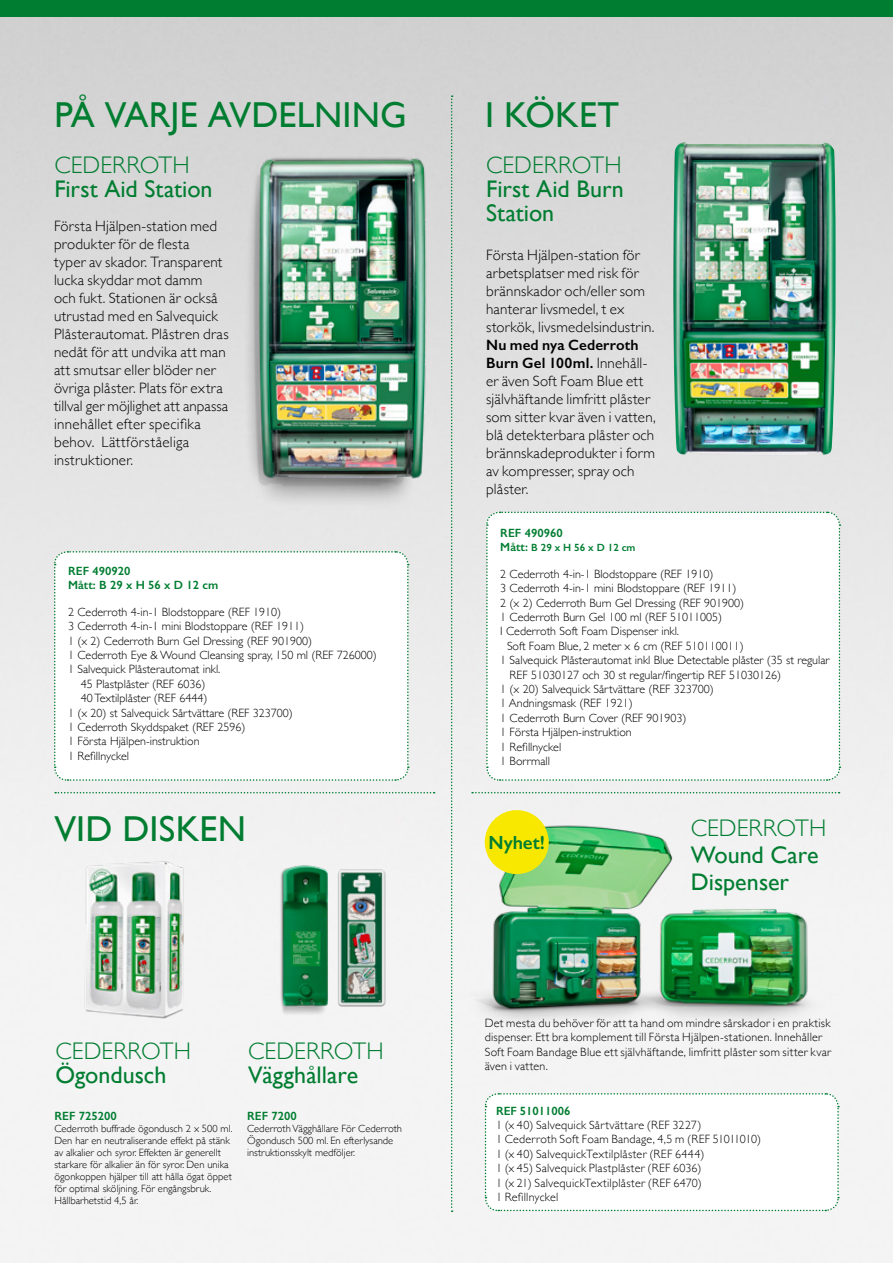
<style>
.page{position:relative;width:893px;height:1263px;background:#fff}
.page>*{position:absolute;margin:0;border:0;box-sizing:border-box;transform-origin:0 0}
.t1{font:36px "Gill Sans";letter-spacing:.005em;color:#007d31}
.t2{font:24px/27px "Gill Sans";color:#007d31}
.t3{font:300 24px "Gill Sans";letter-spacing:.005em;color:#007d31}
.t4{font:600 19.05px "Gill Sans";letter-spacing:-.005em;color:#007d31}
.t5{font:300 15px/18px "Gill Sans";letter-spacing:.015em;color:#000}
.t6{font:300 12px "Gill Sans";color:#000}
.t7{font:300 12px/14.4px "Gill Sans";letter-spacing:.02em;color:#000}
.t8{font:600 12px/14.4px "Gill Sans";color:#007d31}
.t9{font:300 10.5px/12px "Gill Sans";color:#000}
.t10{font:600 10.5px "Gill Sans";color:#007d31}
.s1{font-weight:600}
.s2{font-size:12px}
</style>
<div class="page">
<svg style="left:484px;top:1092px;width:356px;height:120px"></svg>
<img style="left:673px;top:142px;width:163px;height:313px">
<img style="left:445px;top:804px;width:402px;height:245px">
<div style="left:485px;top:810px;width:64px;height:64px;background:#f8e800;border-radius:50%"></div>
<svg style="left:451px;top:95px;width:2px;height:1117px;background:#abccb8"></svg>
<svg style="left:485px;top:511px;width:356px;height:270px"></svg>
<svg style="left:472px;top:792px;width:368px;height:1px"></svg>
<img style="left:62px;top:847px;width:140px;height:182px">
<img style="left:266px;top:854px;width:133px;height:173px">
<svg style="left:55px;top:792px;width:380px;height:1px"></svg>
<img style="left:214px;top:152px;width:226px;height:365px">
<svg style="left:53px;top:550px;width:356px;height:231px"></svg>
<div style="left:0;top:0;width:893px;height:17px;background:#007d31"></div>
<h1 class="t1" style="left:54px;top:94px;width:354px">PÅ VARJE AVDELNING</h1>
<h1 class="t1" style="left:485px;top:94px;width:136px">I KÖKET</h1>
<h2 class="t3" style="left:54px;top:146px;width:137px">CEDERROTH</h2>
<h2 class="t2" style="left:54px;top:175px;width:160px">First Aid Station</h2>
<h2 class="t3" style="left:486px;top:146px;width:137px">CEDERROTH</h2>
<h2 class="t2" style="left:486px;top:177px;width:139px;line-height:24px">First Aid Burn<br>Station</h2>
<p class="t5" style="left:54px;top:217px;width:176px">Första Hjälpen-station med produkter för de flesta<br>typer av skador. Transparent lucka skyddar mot damm<br>och fukt. Stationen är också utrustad med en Salvequick<br>Plåsterautomat. Plåstren dras nedåt för att undvika att man att smutsar eller blöder ner övriga plåster. Plats för extra tillval ger möjlighet att anpassa innehållet efter specifika behov. Lättförståeliga instruktioner.</p>
<p class="t5" style="left:486px;top:245px;width:170px">Första Hjälpen-station för arbetsplatser med risk för brännskador och/eller som hanterar livsmedel, t ex storkök, livsmedelsindustrin.</p>
<p class="t5" style="left:486px;top:335px;width:171px"><span class="s1">Nu med nya Cederroth<br>Burn Gel 100ml.</span> Innehåll&shy;er även Soft Foam Blue ett självhäftande limfritt plåster som sitter kvar även i vatten, blå detekterbara plåster och brännskadeprodukter i form av kompresser, spray och plåster.</p>
<p class="t8" style="left:500px;top:526px;width:64px">REF 490960</p>
<p class="t10" style="left:500px;top:541px;width:137px"><span class="s2">Mått:</span> B 29 x H 56 x D 12 cm</p>
<p class="t6" style="left:500px;top:564px;width:215px">2 Cederroth 4-in-1 Blodstoppare (REF 1910)</p>
<p class="t6" style="left:500px;top:579px;width:238px">3 Cederroth 4-in-1 mini Blodstoppare (REF 1911)</p>
<p class="t6" style="left:500px;top:593px;width:245px">2 (x 2) Cederroth Burn Gel Dressing (REF 901900)</p>
<p class="t6" style="left:500px;top:608px;width:223px">1 Cederroth Burn Gel 100 ml (REF 51011005)</p>
<p class="t6" style="left:500px;top:622px;width:180px">I Cederroth Soft Foam Dispenser inkl.</p>
<p class="t6" style="left:507px;top:636px;width:238px">Soft Foam Blue, 2 meter x 6 cm (REF 510110011)</p>
<p class="t6" style="left:500px;top:651px;width:331px">1 Salvequick Plåsterautomat inkl Blue Detectable plåster (35 st regular</p>
<p class="t6" style="left:510px;top:665px;width:273px">REF 51030127 och 30 st regular/fingertip REF 51030126)</p>
<p class="t6" style="left:500px;top:680px;width:215px">1 (x 20) Salvequick Sårtvättare (REF 323700)</p>
<p class="t6" style="left:500px;top:694px;width:134px">1 Andningsmask (REF 1921)</p>
<p class="t6" style="left:500px;top:708px;width:188px">1 Cederroth Burn Cover (REF 901903)</p>
<p class="t6" style="left:500px;top:723px;width:133px">1 Första Hjälpen-instruktion</p>
<p class="t6" style="left:500px;top:737px;width:62px">1 Refillnyckel</p>
<p class="t6" style="left:500px;top:752px;width:51px">1 Borrmall</p>
<p class="t8" style="left:68px;top:564px;width:152px">REF 490920<br>Mått: B 29 x H 56 x D 12 cm</p>
<p class="t6" style="left:68px;top:602px;width:215px">2 Cederroth 4-in-1 Blodstoppare (REF 1910)</p>
<p class="t6" style="left:68px;top:617px;width:238px">3 Cederroth 4-in-1 mini Blodstoppare (REF 1911)</p>
<p class="t6" style="left:68px;top:631px;width:245px">1 (x 2) Cederroth Burn Gel Dressing (REF 901900)</p>
<p class="t6" style="left:68px;top:646px;width:310px">1 Cederroth Eye &amp; Wound Cleansing spray, 150 ml (REF 726000)</p>
<p class="t6" style="left:68px;top:660px;width:154px">1 Salvequick Plåsterautomat inkl.</p>
<p class="t6" style="left:81px;top:674px;width:126px">45 Plastplåster (REF 6036)</p>
<p class="t6" style="left:81px;top:689px;width:128px">40 Textilplåster (REF 6444)</p>
<p class="t6" style="left:68px;top:703px;width:226px">1 (x 20) st Salvequick Sårtvättare (REF 323700)</p>
<p class="t6" style="left:68px;top:718px;width:179px">1 Cederroth Skyddspaket (REF 2596)</p>
<p class="t6" style="left:68px;top:732px;width:133px">1 Första Hjälpen-instruktion</p>
<p class="t6" style="left:68px;top:746px;width:62px">1 Refillnyckel</p>
<h1 class="t1" style="left:54px;top:808px;width:193px">VID DISKEN</h1>
<h2 class="t3" style="left:56px;top:1032px;width:137px">CEDERROTH</h2>
<h2 class="t2" style="left:56px;top:1061px;width:112px">Ögondusch</h2>
<p class="t8" style="left:54px;top:1108px;width:64px">REF 725200</p>
<p class="t9" style="left:54px;top:1121px;width:180px">Cederroth buffrade ögondusch 2 x 500 ml.<br>Den har en neutraliserande effekt på stänk av alkalier och syror. Effekten är generellt starkare för alkalier än för syror. Den unika ögonkoppen hjälper till att hålla ögat öppet för optimal sköljning. För engångsbruk.<br>Hållbarhetstid 4,5 år.</p>
<h2 class="t3" style="left:248px;top:1032px;width:137px">CEDERROTH</h2>
<h2 class="t2" style="left:248px;top:1061px;width:111px">Vägghållare</h2>
<p class="t8" style="left:247px;top:1108px;width:51px">REF 7200</p>
<p class="t9" style="left:247px;top:1121px;width:156px">Cederroth Vägghållare För Cederroth<br>Ögondusch 500 ml. En efterlysande instruktionsskylt medföljer.</p>
<h3 class="t4" style="left:489px;top:831px;width:58px">Nyhet!</h3>
<h2 class="t3" style="left:691px;top:809px;width:137px">CEDERROTH</h2>
<h2 class="t2" style="left:691px;top:841px;width:129px">Wound Care<br>Dispenser</h2>
<p class="t7" style="left:485px;top:1015px;width:348px">Det mesta du behöver för att ta hand om mindre sårskador i en praktisk dispenser. Ett bra komplement till Första Hjälpen-stationen. Innehåller Soft Foam Bandage Blue ett självhäftande, limfritt plåster som sitter kvar även i vatten.</p>
<p class="t8" style="left:496px;top:1103px;width:76px">REF 51011006</p>
<p class="t7" style="left:496px;top:1117px;width:267px">1 (x 40) Salvequick Sårtvättare (REF 3227)<br>1 Cederroth Soft Foam Bandage, 4,5 m (REF 51011010)<br>1 (x 40) SalvequickTextilplåster (REF 6444)<br>1 (x 45) Salvequick Plastplåster (REF 6036)<br>1 (x 21) SalvequickTextilplåster (REF 6470)<br>1 Refillnyckel</p>
</div>
